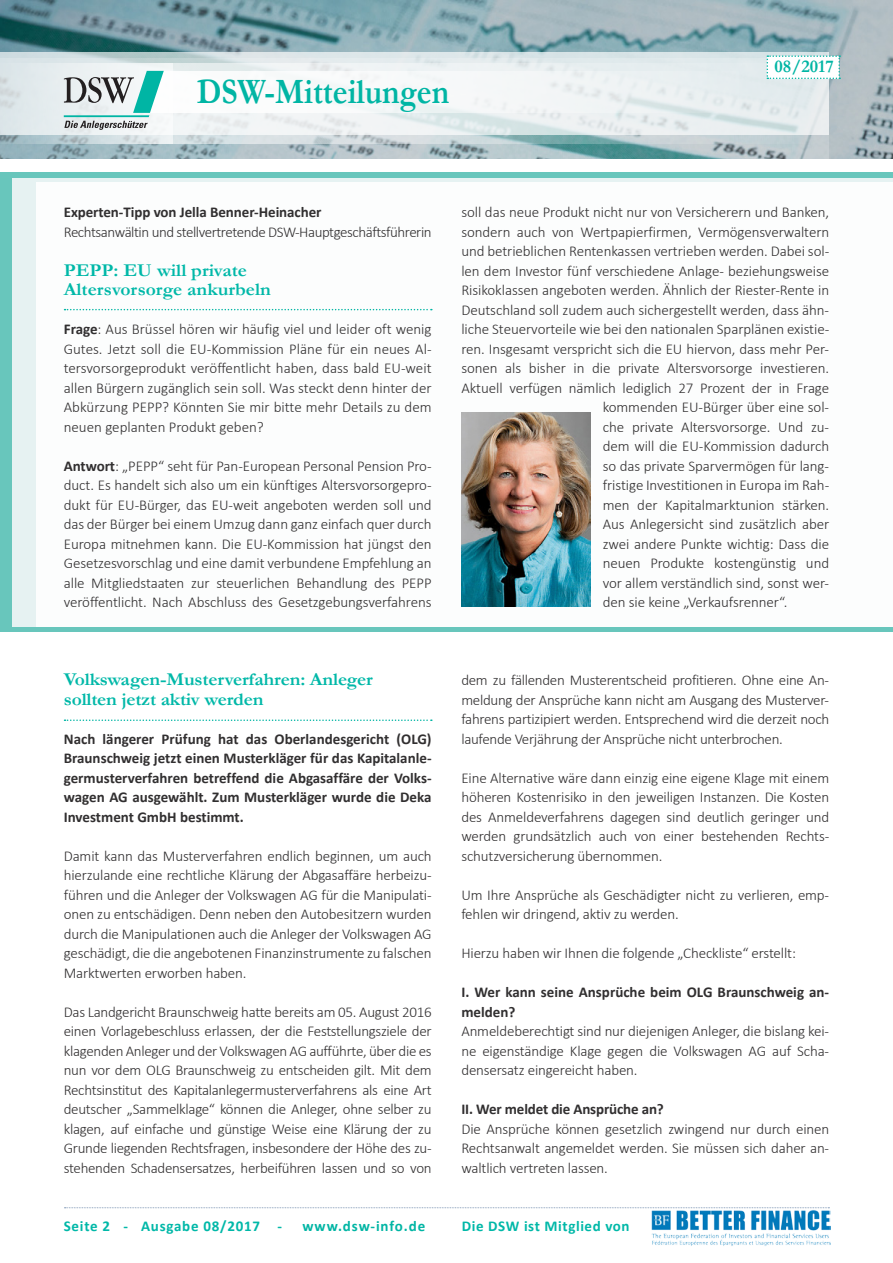
<style>
.page{position:relative;width:893px;height:1263px;background:#fff}
.page>*{position:absolute;margin:0;border:0;box-sizing:border-box;transform-origin:0 0}
.t1{font:700 36px "Garamond";color:#00b5a4;scale:.88 1}
.t2{font:700 18.15px/19.5px "Garamond";letter-spacing:-.01em;color:#00b8a8;scale:1.08 1}
.t3{font:700 18px "Garamond";color:#00b5a4}
.t4{font:300 15px/19.5px "Calibri";letter-spacing:-.005em;color:#312f30;text-align:justify}
.t5{font:700 15px/19.5px "Calibri";letter-spacing:-.005em;color:#312f30;text-align:justify}
.t6{font:300 15px "Calibri";letter-spacing:-.03em;color:#312f30}
.t7{font:700 15px "Calibri";letter-spacing:.04em;color:#00b8a8}
.t8{font:700 15px "Calibri";letter-spacing:.06em;color:#00b5a4}
.s1{font-weight:700}
</style>
<div class="page">
<img style="left:651px;top:1210px;width:180px;height:36px">
<img style="left:0;top:0;width:893px;height:158px">
<svg style="left:0;top:135px;width:829px;height:24px;background:#a5bcc1"></svg>
<svg style="left:0;top:52px;width:829px;height:83px;fill:#e4ebed"></svg>
<svg style="left:767px;top:55px;width:73px;height:24px"></svg>
<div style="left:149px;top:71px;width:589px;height:42px;background:linear-gradient(to right,#fff,#e7eeef)"></div>
<svg style="left:0;top:63px;width:172px;height:81px;fill:#e2eaed"></svg>
<svg style="left:65px;top:1207px;width:764px;height:1px"></svg>
<svg style="left:64px;top:71px;width:100px;height:59px"></svg>
<svg style="left:65px;top:719px;width:367px;height:2px"></svg>
<div style="left:0;top:172px;width:893px;height:459px;background:#68c6bc"></div>
<div style="left:13px;top:178px;width:880px;height:449px;background:#e6f2f2"></div>
<div style="left:37px;top:183px;width:856px;height:444px;background:#fff"></div>
<svg style="left:65px;top:309px;width:367px;height:1px"></svg>
<img style="left:462px;top:412px;width:128px;height:195px">
<h1 class="t1" style="left:197px;top:67px;width:289px">DSW-Mitteilungen</h1>
<p class="t3" style="left:774px;top:54px;width:61px">08/2017</p>
<p class="t5" style="left:64px;top:202px;width:259px">Experten-Tipp von Jella Benner-Heinacher</p>
<p class="t6" style="left:64px;top:222px;width:369px">Rechtsanwältin und stellvertretende DSW-Hauptgeschäftsführerin</p>
<p class="t2" style="left:64px;top:260px;width:193px">PEPP: EU will private<br>Altersvorsorge ankurbeln</p>
<p class="t4" style="left:64px;top:319px;width:369px"><span class="s1">Frage</span>: Aus Brüssel hören wir häufig viel und leider oft wenig Gutes. Jetzt soll die EU-Kommission Pläne für ein neues Al&shy;tersvorsorgeprodukt veröffentlicht haben, dass bald EU-weit allen Bürgern zugänglich sein soll. Was steckt denn hinter der Abkürzung PEPP? Könnten Sie mir bitte mehr Details zu dem neuen geplanten Produkt geben?</p>
<p class="t4" style="left:64px;top:456px;width:369px"><span class="s1">Antwort</span>: „PEPP“ seht für Pan-European Personal Pension Pro&shy;duct. Es handelt sich also um ein künftiges Altersvorsorgepro&shy;dukt für EU-Bürger, das EU-weit angeboten werden soll und das der Bürger bei einem Umzug dann ganz einfach quer durch Europa mitnehmen kann. Die EU-Kommission hat jüngst den Gesetzesvorschlag und eine damit verbundene Empfehlung an alle Mitgliedstaaten zur steuerlichen Behandlung des PEPP veröffentlicht. Nach Abschluss des Gesetzgebungsverfahrens</p>
<p class="t2" style="left:64px;top:670px;width:288px">Volkswagen-Musterverfahren: Anleger sollten jetzt aktiv werden</p>
<p class="t5" style="left:64px;top:728px;width:369px">Nach längerer Prüfung hat das Oberlandesgericht (OLG)<br>Braunschweig jetzt einen Musterkläger für das Kapitalanle&shy;germusterverfahren betreffend die Abgasaffäre der Volks&shy;wagen AG ausgewählt. Zum Musterkläger wurde die Deka Investment GmbH bestimmt.</p>
<p class="t4" style="left:64px;top:846px;width:369px">Damit kann das Musterverfahren endlich beginnen, um auch hierzulande eine rechtliche Klärung der Abgasaffäre herbeizu&shy;führen und die Anleger der Volkswagen AG für die Manipulati&shy;onen zu entschädigen. Denn neben den Autobesitzern wurden durch die Manipulationen auch die Anleger der Volkswagen AG geschädigt, die die angebotenen Finanzinstrumente zu falschen Marktwerten erworben haben.</p>
<p class="t4" style="left:64px;top:1002px;width:369px">Das Landgericht Braunschweig hatte bereits am 05. August 2016 einen Vorlagebeschluss erlassen, der die Feststellungsziele der klagenden Anleger und der Volkswagen AG aufführte, über die es nun vor dem OLG Braunschweig zu entscheiden gilt. Mit dem Rechtsinstitut des Kapitalanlegermusterverfahrens als eine Art deutscher „Sammelklage“ können die Anleger, ohne selber zu klagen, auf einfache und günstige Weise eine Klärung der zu Grunde liegenden Rechtsfragen, insbesondere der Höhe des zu&shy;stehenden Schadensersatzes, herbeiführen lassen und so von</p>
<p class="t4" style="left:461px;top:202px;width:369px">soll das neue Produkt nicht nur von Versicherern und Banken,</p>
<p class="t4" style="left:461px;top:222px;width:369px">sondern auch von Wertpapierfirmen, Vermögensverwaltern</p>
<p class="t4" style="left:461px;top:241px;width:369px">und betrieblichen Rentenkassen vertrieben werden. Dabei sol-</p>
<p class="t4" style="left:461px;top:261px;width:369px">len dem Investor fünf verschiedene Anlage- beziehungsweise</p>
<p class="t4" style="left:461px;top:280px;width:369px">Risikoklassen angeboten werden. Ähnlich der Riester-Rente in</p>
<p class="t4" style="left:461px;top:300px;width:369px">Deutschland soll zudem auch sichergestellt werden, dass ähn-</p>
<p class="t4" style="left:461px;top:319px;width:369px">liche Steuervorteile wie bei den nationalen Sparplänen existie-</p>
<p class="t4" style="left:461px;top:339px;width:369px">ren. Insgesamt verspricht sich die EU hiervon, dass mehr Per-</p>
<p class="t4" style="left:461px;top:358px;width:369px">sonen als bisher in die private Altersvorsorge investieren.</p>
<p class="t4" style="left:461px;top:378px;width:369px">Aktuell verfügen nämlich lediglich 27 Prozent der in Frage</p>
<p class="t4" style="left:603px;top:397px;width:228px">kommenden EU-Bürger über eine sol-</p>
<p class="t4" style="left:603px;top:417px;width:228px">che private Altersvorsorge. Und zu-</p>
<p class="t4" style="left:603px;top:436px;width:228px">dem will die EU-Kommission dadurch</p>
<p class="t4" style="left:603px;top:456px;width:228px">so das private Sparvermögen für lang-</p>
<p class="t4" style="left:603px;top:475px;width:228px">fristige Investitionen in Europa im Rah-</p>
<p class="t4" style="left:603px;top:495px;width:228px">men der Kapitalmarktunion stärken.</p>
<p class="t4" style="left:603px;top:514px;width:228px">Aus Anlegersicht sind zusätzlich aber</p>
<p class="t4" style="left:603px;top:534px;width:228px">zwei andere Punkte wichtig: Dass die</p>
<p class="t4" style="left:603px;top:553px;width:228px">neuen Produkte kostengünstig und</p>
<p class="t4" style="left:603px;top:573px;width:228px">vor allem verständlich sind, sonst wer-</p>
<p class="t4" style="left:603px;top:592px;width:186px">den sie keine „Verkaufsrenner“.</p>
<p class="t4" style="left:461px;top:670px;width:369px">dem zu fällenden Musterentscheid profitieren. Ohne eine An&shy;meldung der Ansprüche kann nicht am Ausgang des Musterver&shy;fahrens partizipiert werden. Entsprechend wird die derzeit noch laufende Verjährung der Ansprüche nicht unterbrochen.</p>
<p class="t4" style="left:461px;top:768px;width:369px">Eine Alternative wäre dann einzig eine eigene Klage mit einem höheren Kostenrisiko in den jeweiligen Instanzen. Die Kosten des Anmeldeverfahrens dagegen sind deutlich geringer und werden grundsätzlich auch von einer bestehenden Rechts&shy;schutzversicherung übernommen.</p>
<p class="t4" style="left:461px;top:885px;width:369px">Um Ihre Ansprüche als Geschädigter nicht zu verlieren, emp&shy;fehlen wir dringend, aktiv zu werden.</p>
<p class="t4" style="left:461px;top:943px;width:336px">Hierzu haben wir Ihnen die folgende „Checkliste“ erstellt:</p>
<p class="t5" style="left:461px;top:982px;width:369px">I. Wer kann seine Ansprüche beim OLG Braunschweig an&shy;melden?</p>
<p class="t4" style="left:461px;top:1021px;width:369px">Anmeldeberechtigt sind nur diejenigen Anleger, die bislang kei&shy;ne eigenständige Klage gegen die Volkswagen AG auf Scha&shy;densersatz eingereicht haben.</p>
<p class="t5" style="left:461px;top:1099px;width:204px">II. Wer meldet die Ansprüche an?</p>
<p class="t4" style="left:461px;top:1119px;width:369px">Die Ansprüche können gesetzlich zwingend nur durch einen Rechtsanwalt angemeldet werden. Sie müssen sich daher an&shy;waltlich vertreten lassen.</p>
<p class="t7" style="left:64px;top:1216px;width:220px">Seite 2 - Ausgabe 08/2017 -</p>
<p class="t8" style="left:302px;top:1216px;width:124px">www.dsw-info.de</p>
<p class="t7" style="left:462px;top:1216px;width:169px">Die DSW ist Mitglied von</p>
</div>
